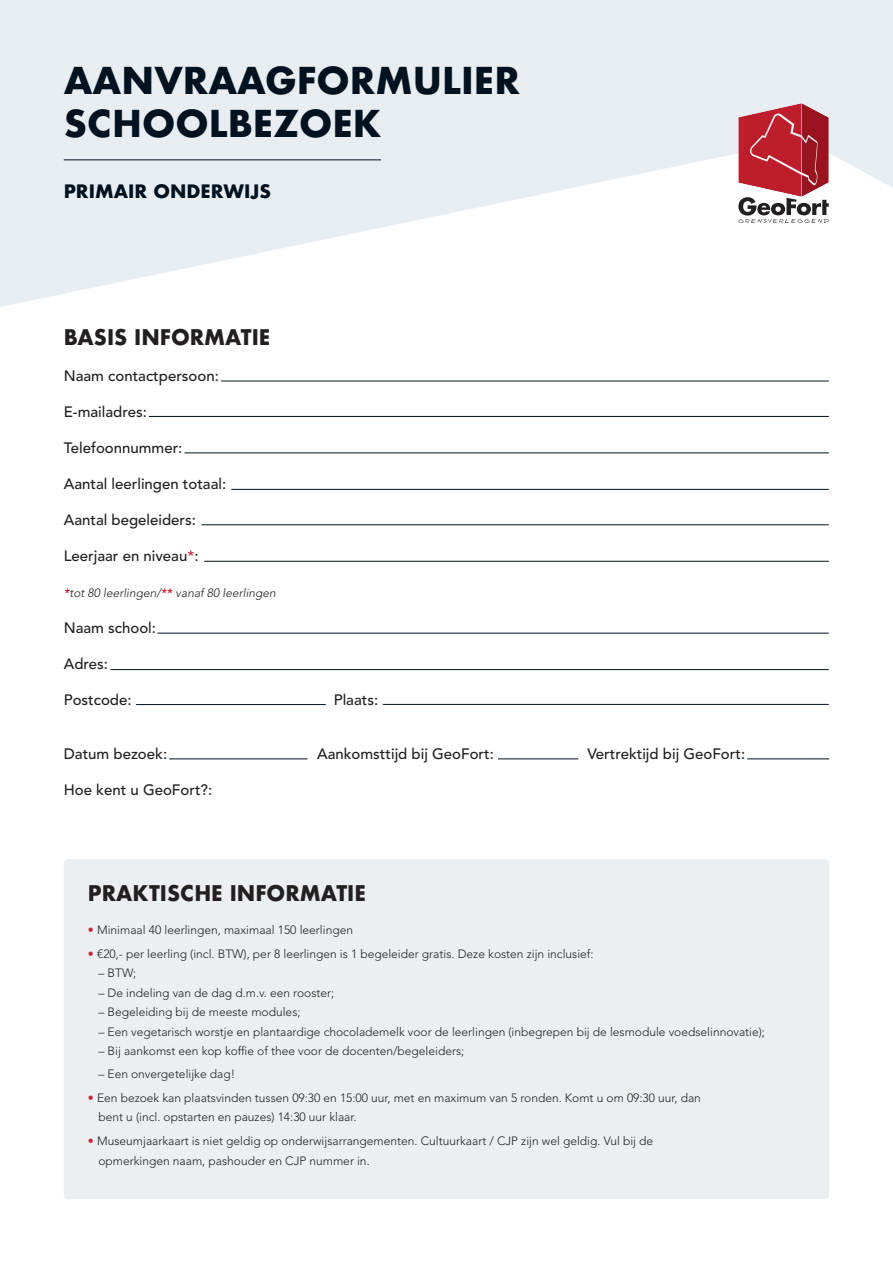
<style>
.page{position:relative;width:893px;height:1263px;background:#fff}
.page>*{position:absolute;margin:0;border:0;box-sizing:border-box;transform-origin:0 0}
.t1{font:700 36px/43.2px "Futura";color:#001120}
.t2{font:700 21px "Futura";color:#231f20}
.t3{font:700 18px "Futura";color:#001120}
.t4{font:500 15px "Avenir LT Std";color:#231f20}
.t5{font:300 12px/19.5px "Avenir LT Std";color:#231f20}
.t6{font:italic 300 12px "Avenir LT Std";color:#231f20}
.s1{color:#d01e39}
.s2{font-weight:800;color:#d01e39}
</style>
<div class="page">
<div style="left:64px;top:859px;width:765px;height:340px;background:#ebeff2;border-radius:4px"></div>
<svg style="left:0;top:0;width:893px;height:307px;fill:#e7edf1"></svg>
<svg style="left:738px;top:103px;width:91px;height:120px"></svg>
<hr style="left:64px;top:159px;width:317px;height:1px;background:#001120">
<hr style="left:221px;top:381px;width:608px;height:1px;background:#001120">
<hr style="left:149px;top:416px;width:680px;height:1px;background:#001120">
<hr style="left:185px;top:453px;width:644px;height:1px;background:#001120">
<hr style="left:231px;top:489px;width:598px;height:1px;background:#001120">
<hr style="left:202px;top:524px;width:627px;height:1px;background:#001120">
<hr style="left:204px;top:561px;width:625px;height:1px;background:#001120">
<hr style="left:157px;top:633px;width:672px;height:1px;background:#001120">
<hr style="left:111px;top:669px;width:718px;height:1px;background:#001120">
<hr style="left:136px;top:704px;width:190px;height:1px;background:#001120">
<hr style="left:383px;top:704px;width:446px;height:1px;background:#001120">
<hr style="left:169px;top:759px;width:138px;height:1px;background:#001120">
<hr style="left:498px;top:759px;width:80px;height:1px;background:#001120">
<hr style="left:747px;top:759px;width:82px;height:1px;background:#001120">
<h1 class="t1" style="left:64px;top:58px;width:458px">AANVRAAGFORMULIER<br>SCHOOLBEZOEK</h1>
<h3 class="t3" style="left:64px;top:178px;width:209px">PRIMAIR ONDERWIJS</h3>
<h2 class="t2" style="left:64px;top:322px;width:208px">BASIS INFORMATIE</h2>
<p class="t4" style="left:64px;top:367px;width:157px">Naam contactpersoon:</p>
<p class="t4" style="left:64px;top:403px;width:85px">E-mailadres:</p>
<p class="t4" style="left:64px;top:439px;width:120px">Telefoonnummer:</p>
<p class="t4" style="left:64px;top:475px;width:164px">Aantal leerlingen totaal:</p>
<p class="t4" style="left:64px;top:511px;width:134px">Aantal begeleiders:</p>
<p class="t4" style="left:64px;top:547px;width:136px">Leerjaar en niveau<span class="s1">*</span>:</p>
<p class="t6" style="left:64px;top:586px;width:214px"><span class="s2">*</span>tot 80 leerlingen/<span class="s2">**</span> vanaf 80 leerlingen</p>
<p class="t4" style="left:64px;top:619px;width:94px">Naam school:</p>
<p class="t4" style="left:64px;top:655px;width:46px">Adres:</p>
<p class="t4" style="left:64px;top:691px;width:69px">Postcode:</p>
<p class="t4" style="left:334px;top:691px;width:46px">Plaats:</p>
<p class="t4" style="left:64px;top:745px;width:105px">Datum bezoek:</p>
<p class="t4" style="left:317px;top:745px;width:178px">Aankomsttijd bij GeoFort:</p>
<p class="t4" style="left:587px;top:745px;width:159px">Vertrektijd bij GeoFort:</p>
<p class="t4" style="left:64px;top:781px;width:150px">Hoe kent u GeoFort?:</p>
<h2 class="t2" style="left:88px;top:877px;width:279px">PRAKTISCHE INFORMATIE</h2>
<p class="t5" style="left:88px;top:920px;width:267px"><span class="s1">•</span> Minimaal 40 leerlingen, maximaal 150 leerlingen</p>
<p class="t5" style="left:88px;top:944px;width:507px"><span class="s1">•</span> €20,- per leerling (incl. BTW), per 8 leerlingen is 1 begeleider gratis. Deze kosten zijn inclusief:</p>
<p class="t5" style="left:98px;top:963px;width:39px">– BTW;</p>
<p class="t5" style="left:98px;top:983px;width:237px">– De indeling van de dag d.m.v. een rooster;</p>
<p class="t5" style="left:98px;top:1002px;width:204px">– Begeleiding bij de meeste modules;</p>
<p class="t5" style="left:98px;top:1022px;width:668px">– Een vegetarisch worstje en plantaardige chocolademelk voor de leerlingen (inbegrepen bij de lesmodule voedselinnovatie);</p>
<p class="t5" style="left:98px;top:1041px;width:367px">– Bij aankomst een kop koffie of thee voor de docenten/begeleiders;</p>
<p class="t5" style="left:98px;top:1064px;width:138px">– Een onvergetelijke dag!</p>
<p class="t5" style="left:98px;top:1088px;width:604px;text-indent:-11px"><span class="s1">•</span> Een bezoek kan plaatsvinden tussen 09:30 en 15:00 uur, met en maximum van 5 ronden. Komt u om 09:30 uur, dan bent u (incl. opstarten en pauzes) 14:30 uur klaar.</p>
<p class="t5" style="left:98px;top:1131px;width:556px;text-indent:-11px"><span class="s1">•</span> Museumjaarkaart is niet geldig op onderwijsarrangementen. Cultuurkaart / CJP zijn wel geldig. Vul bij de opmerkingen naam, pashouder en CJP nummer in.</p>
</div>
